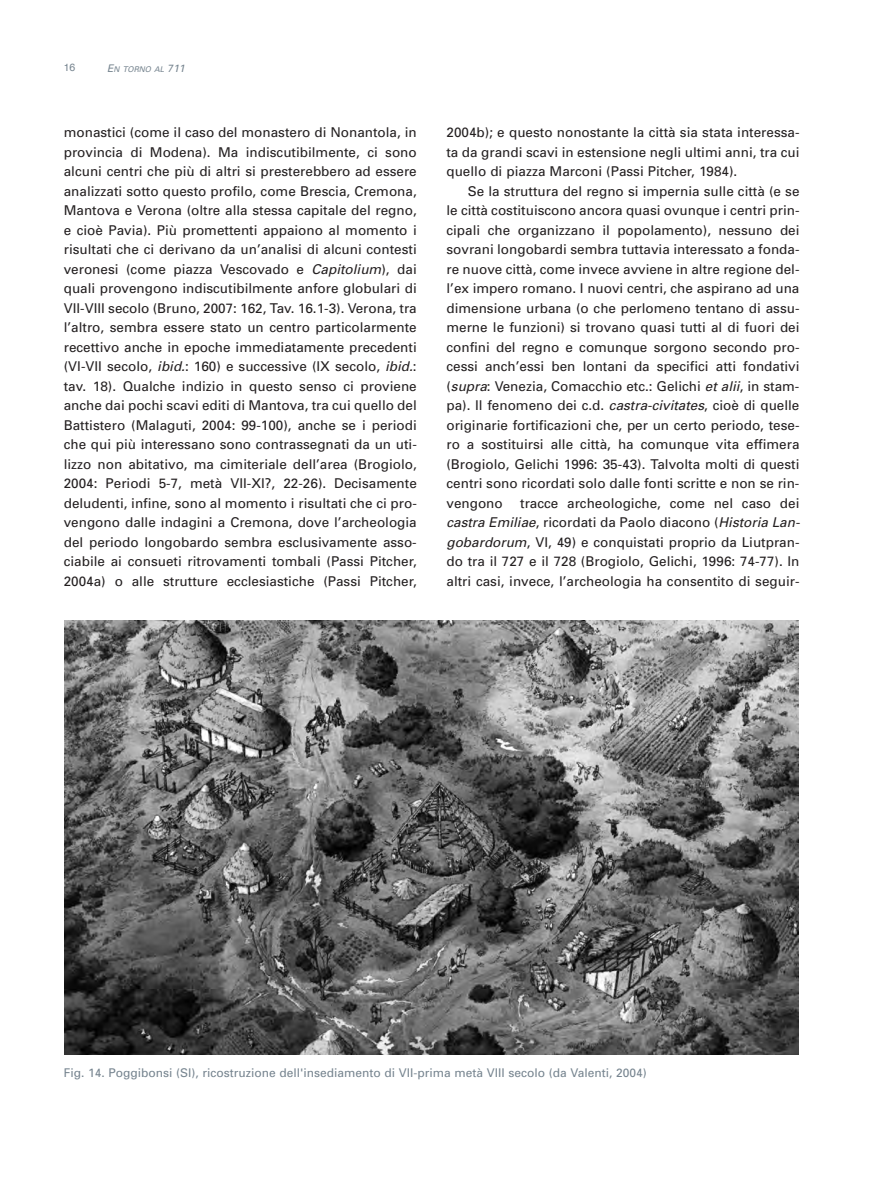
<style>
.page{position:relative;width:893px;height:1191px;background:#fff}
.page>*{position:absolute;margin:0;border:0;box-sizing:border-box;transform-origin:0 0}
.t1{font:13.5px/19.5px "Univers";color:#231f20;text-align:justify}
.t2{font:12px "Univers";color:#76848f}
.t3{font:10.5px "Helvetica";color:#76848f}
.t4{font:italic 7.8px "Univers";letter-spacing:-.01em;color:#76848f}
.s1{font-size:10.5px}
.s2{font-style:italic}
</style>
<div class="page">
<img style="left:64px;top:620px;width:734px;height:434px">
<p class="t3" style="left:64px;top:63px;width:13px">16</p>
<p class="t4" style="left:107px;top:66px;width:79px"><span class="s1">E</span>N TORNO AL <span class="s1">711</span></p>
<p class="t1" style="left:64px;top:124px;width:355px">monastici (come il caso del monastero di Nonantola, in provincia di Modena). Ma indiscutibilmente, ci sono alcuni centri che più di altri si presterebbero ad essere analizzati sotto questo profilo, come Brescia, Cremona, Mantova e Verona (oltre alla stessa capitale del regno, e cioè Pavia). Più promettenti appaiono al momento i risultati che ci derivano da un’analisi di alcuni contesti veronesi (come piazza Vescovado e <span class="s2">Capitolium</span>), dai quali provengono indiscutibilmente anfore globulari di VII-VIII secolo (Bruno, 2007: 162, Tav. 16.1-3). Verona, tra l’altro, sembra essere stato un centro particolarmente recettivo anche in epoche immediatamente precedenti (VI-VII secolo, <span class="s2">ibid.</span>: 160) e successive (IX secolo, <span class="s2">ibid.</span>: tav. 18). Qualche indizio in questo senso ci proviene anche dai pochi scavi editi di Mantova, tra cui quello del Battistero (Malaguti, 2004: 99-100), anche se i periodi che qui più interessano sono contrassegnati da un uti&shy;lizzo non abitativo, ma cimiteriale dell’area (Brogiolo, 2004: Periodi 5-7, metà VII-XI?, 22-26). Decisamente deludenti, infine, sono al momento i risultati che ci pro&shy;vengono dalle indagini a Cremona, dove l’archeologia del periodo longobardo sembra esclusivamente asso&shy;ciabile ai consueti ritrovamenti tombali (Passi Pitcher, 2004a) o alle strutture ecclesiastiche (Passi Pitcher,</p>
<p class="t1" style="left:446px;top:124px;width:355px">2004b); e questo nonostante la città sia stata interessa&shy;ta da grandi scavi in estensione negli ultimi anni, tra cui quello di piazza Marconi (Passi Pitcher, 1984).</p>
<p class="t1" style="left:446px;top:182px;width:355px;text-indent:21px">Se la struttura del regno si impernia sulle città (e se le città costituiscono ancora quasi ovunque i centri prin&shy;cipali che organizzano il popolamento), nessuno dei sovrani longobardi sembra tuttavia interessato a fonda&shy;re nuove città, come invece avviene in altre regione del&shy;l’ex impero romano. I nuovi centri, che aspirano ad una dimensione urbana (o che perlomeno tentano di assu&shy;merne le funzioni) si trovano quasi tutti al di fuori dei confini del regno e comunque sorgono secondo pro&shy;cessi anch’essi ben lontani da specifici atti fondativi (<span class="s2">supra</span>: Venezia, Comacchio etc.: Gelichi <span class="s2">et alii</span>, in stam&shy;pa). Il fenomeno dei c.d. <span class="s2">castra-civitates</span>, cioè di quelle originarie fortificazioni che, per un certo periodo, tese&shy;ro a sostituirsi alle città, ha comunque vita effimera (Brogiolo, Gelichi 1996: 35-43). Talvolta molti di questi centri sono ricordati solo dalle fonti scritte e non se rin&shy;vengono</p>
<p class="t1" style="left:446px;top:494px;width:355px;text-indent:74px">tracce archeologiche, come nel caso dei <span class="s2">castra Emiliae</span>, ricordati da Paolo diacono (<span class="s2">Historia Lan&shy;gobardorum</span>, VI, 49) e conquistati proprio da Liutpran&shy;do tra il 727 e il 728 (Brogiolo, Gelichi, 1996: 74-77). In altri casi, invece, l’archeologia ha consentito di seguir-</p>
<p class="t2" style="left:64px;top:1068px;width:584px">Fig. 14. Poggibonsi (SI), ricostruzione dell'insediamento di VII-prima metà VIII secolo (da Valenti, 2004)</p>
</div>
